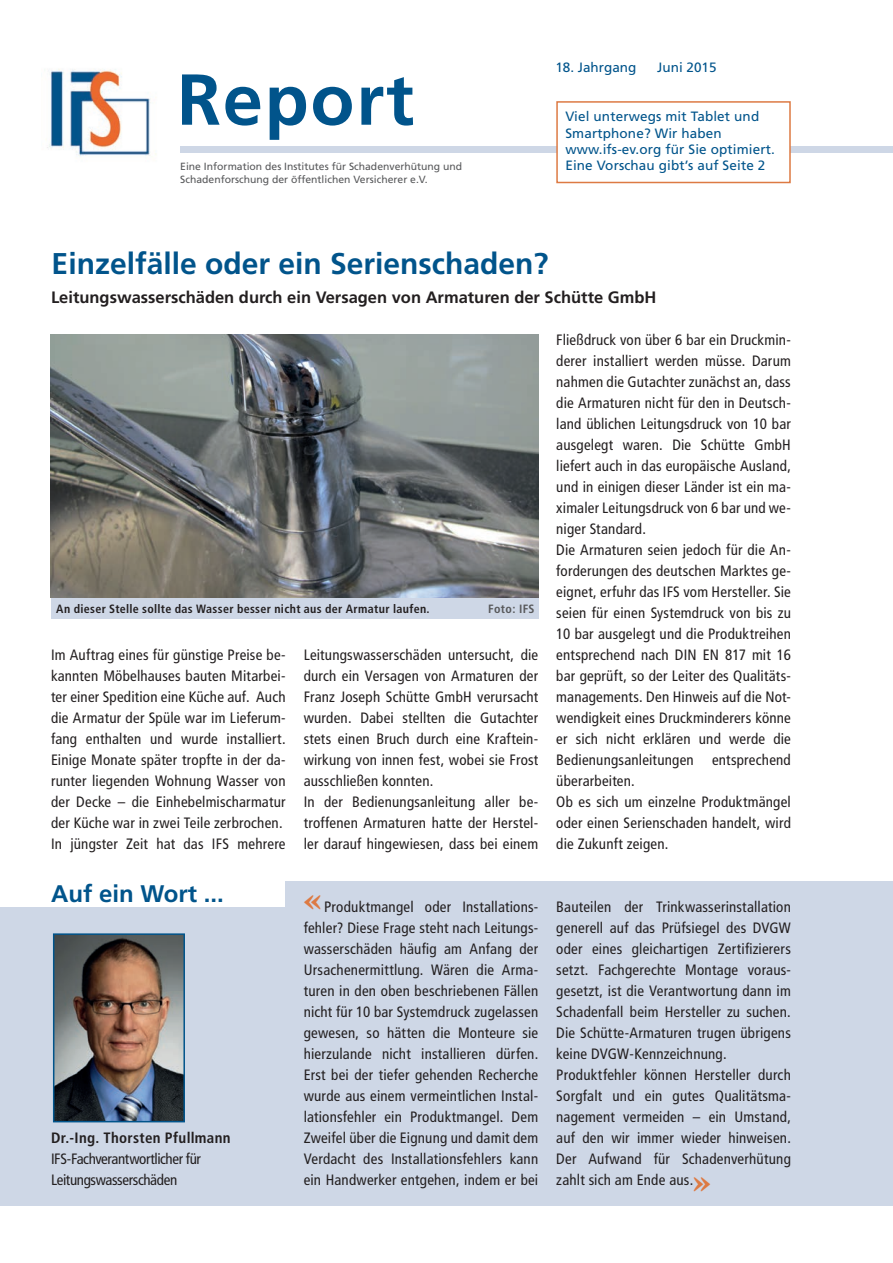
<style>
.page{position:relative;width:893px;height:1263px;background:#fff}
.page>*{position:absolute;margin:0;border:0;box-sizing:border-box;transform-origin:0 0}
.t1{font:700 72px "Frutiger";letter-spacing:.025em;color:#01548b}
.t2{font:700 36px "Times";color:#dd7a43}
.t3{font:700 30px "Frutiger";color:#01548b}
.t4{font:700 24px "Frutiger";color:#01548b}
.t5{font:700 16.5px "Frutiger";color:#231f20}
.t6{font:condensed 15px/21px "Frutiger";letter-spacing:.015em;color:#231f20}
.t7{font:condensed 15px/21px "Frutiger";letter-spacing:-.025em;color:#231f20}
.t8{font:700 condensed 15px "Frutiger";letter-spacing:.02em;color:#231f20}
.t9{font:13.5px/16.2px "Frutiger";letter-spacing:.01em;color:#01548b}
.t10{font:700 condensed 12px "Frutiger";letter-spacing:.025em;color:#231f20}
.t11{font:700 condensed 12px "Frutiger";letter-spacing:.025em;color:#57585a}
.t12{font:10.35px/12.5px "Frutiger";color:#57585a}
.s1{font-stretch:condensed;color:#fff}
</style>
<div class="page">
<div style="left:0;top:907px;width:893px;height:299px;background:#ced7e6"></div>
<div style="left:286px;top:881px;width:607px;height:322px;background:#ced7e6"></div>
<img style="left:56px;top:936px;width:126px;height:183px">
<div style="left:53px;top:933px;width:132px;height:189px;border:2px solid #01548b"></div>
<img style="left:47px;top:69px;width:109px;height:88px">
<div style="left:180px;top:146px;width:713px;height:7px;background:#ced7e6"></div>
<div style="left:556px;top:101px;width:235px;height:82px;background:#fff;border:2px solid #dd7a43"></div>
<div style="left:51px;top:597px;width:487px;height:21px;background:#ced7e6"></div>
<img style="left:51px;top:335px;width:487px;height:262px">
<h1 class="t1" style="left:154px;top:57px;width:261px"><span class="s1">-</span>Report</h1>
<p class="t12" style="left:180px;top:160px;width:283px">Eine Information des Institutes für Schadenverhütung und<br>Schadenforschung der öffentlichen Versicherer e.V.</p>
<p class="t9" style="left:555px;top:59px;width:83px">18. Jahrgang</p>
<p class="t9" style="left:657px;top:59px;width:61px">Juni 2015</p>
<p class="t9" style="left:565px;top:108px;width:211px">Viel unterwegs mit Tablet und<br>Smartphone? Wir haben www.ifs-ev.org für Sie optimiert.<br>Eine Vorschau gibt’s auf Seite 2</p>
<h3 class="t3" style="left:52px;top:246px;width:498px">Einzelfälle oder ein Serienschaden?</h3>
<p class="t5" style="left:51px;top:288px;width:607px">Leitungswasserschäden durch ein Versagen von Armaturen der Schütte GmbH</p>
<p class="t10" style="left:56px;top:601px;width:375px">An dieser Stelle sollte das Wasser besser nicht aus der Armatur laufen.</p>
<p class="t11" style="left:488px;top:601px;width:48px">Foto: IFS</p>
<p class="t6" style="left:51px;top:645px;width:236px">Im Auftrag eines für günstige Preise be&shy;kannten Möbelhauses bauten Mitarbei&shy;ter einer Spedition eine Küche auf. Auch die Armatur der Spüle war im Lieferum&shy;fang enthalten und wurde installiert.<br>Einige Monate später tropfte in der da&shy;runter liegenden Wohnung Wasser von der Decke – die Einhebelmischarmatur der Küche war in zwei Teile zerbrochen.<br>In jüngster Zeit hat das IFS mehrere</p>
<p class="t6" style="left:304px;top:645px;width:236px">Leitungswasserschäden untersucht, die durch ein Versagen von Armaturen der Franz Joseph Schütte GmbH verursacht wurden. Dabei stellten die Gutachter stets einen Bruch durch eine Kraftein&shy;wirkung von innen fest, wobei sie Frost ausschließen konnten.<br>In der Bedienungsanleitung aller be&shy;troffenen Armaturen hatte der Herstel&shy;ler darauf hingewiesen, dass bei einem</p>
<h3 class="t4" style="left:51px;top:880px;width:174px">Auf ein Wort ...</h3>
<p class="t8" style="left:51px;top:1129px;width:181px">Dr.-Ing. Thorsten Pfullmann</p>
<p class="t7" style="left:51px;top:1149px;width:151px">IFS-Fachverantwortlicher für<br>Leitungswasserschäden</p>
<h2 class="t2" style="left:304px;top:864px;width:19px">«</h2>
<p class="t6" style="left:304px;top:897px;width:236px;text-align:justify;text-indent:21px">Produktmangel oder Installations&shy;fehler? Diese Frage steht nach Leitungs&shy;wasserschäden häufig am Anfang der Ursachenermittlung. Wären die Arma&shy;turen in den oben beschriebenen Fällen nicht für 10 bar Systemdruck zugelassen gewesen, so hätten die Monteure sie hierzulande nicht installieren dürfen.<br>Erst bei der tiefer gehenden Recherche wurde aus einem vermeintlichen Instal&shy;lationsfehler ein Produktmangel. Dem Zweifel über die Eignung und damit dem Verdacht des Installationsfehlers kann ein Handwerker entgehen, indem er bei</p>
<p class="t6" style="left:556px;top:330px;width:236px">Fließdruck von über 6 bar ein Druckmin&shy;derer installiert werden müsse. Darum nahmen die Gutachter zunächst an, dass die Armaturen nicht für den in Deutsch&shy;land üblichen Leitungsdruck von 10 bar ausgelegt waren. Die Schütte GmbH liefert auch in das europäische Ausland, und in einigen dieser Länder ist ein ma&shy;ximaler Leitungsdruck von 6 bar und we&shy;niger Standard.<br>Die Armaturen seien jedoch für die An&shy;forderungen des deutschen Marktes ge&shy;eignet, erfuhr das IFS vom Hersteller. Sie seien für einen Systemdruck von bis zu 10 bar ausgelegt und die Produktreihen entsprechend nach DIN EN 817 mit 16 bar geprüft, so der Leiter des Qualitäts&shy;managements. Den Hinweis auf die Not&shy;wendigkeit eines Druckminderers könne er sich nicht erklären und werde die Bedienungsanleitungen entsprechend überarbeiten.<br>Ob es sich um einzelne Produktmängel oder einen Serienschaden handelt, wird die Zukunft zeigen.</p>
<p class="t6" style="left:556px;top:897px;width:236px">Bauteilen der Trinkwasserinstallation generell auf das Prüfsiegel des DVGW oder eines gleichartigen Zertifizierers setzt. Fachgerechte Montage voraus&shy;gesetzt, ist die Verantwortung dann im Schadenfall beim Hersteller zu suchen.<br>Die Schütte-Armaturen trugen übrigens keine DVGW-Kennzeichnung.<br>Produktfehler können Hersteller durch Sorgfalt und ein gutes Qualitätsma&shy;nagement vermeiden – ein Umstand, auf den wir immer wieder hinweisen.<br>Der Aufwand für Schadenverhütung zahlt sich am Ende aus.</p>
<h2 class="t2" style="left:693px;top:1146px;width:19px">»</h2>
</div>
